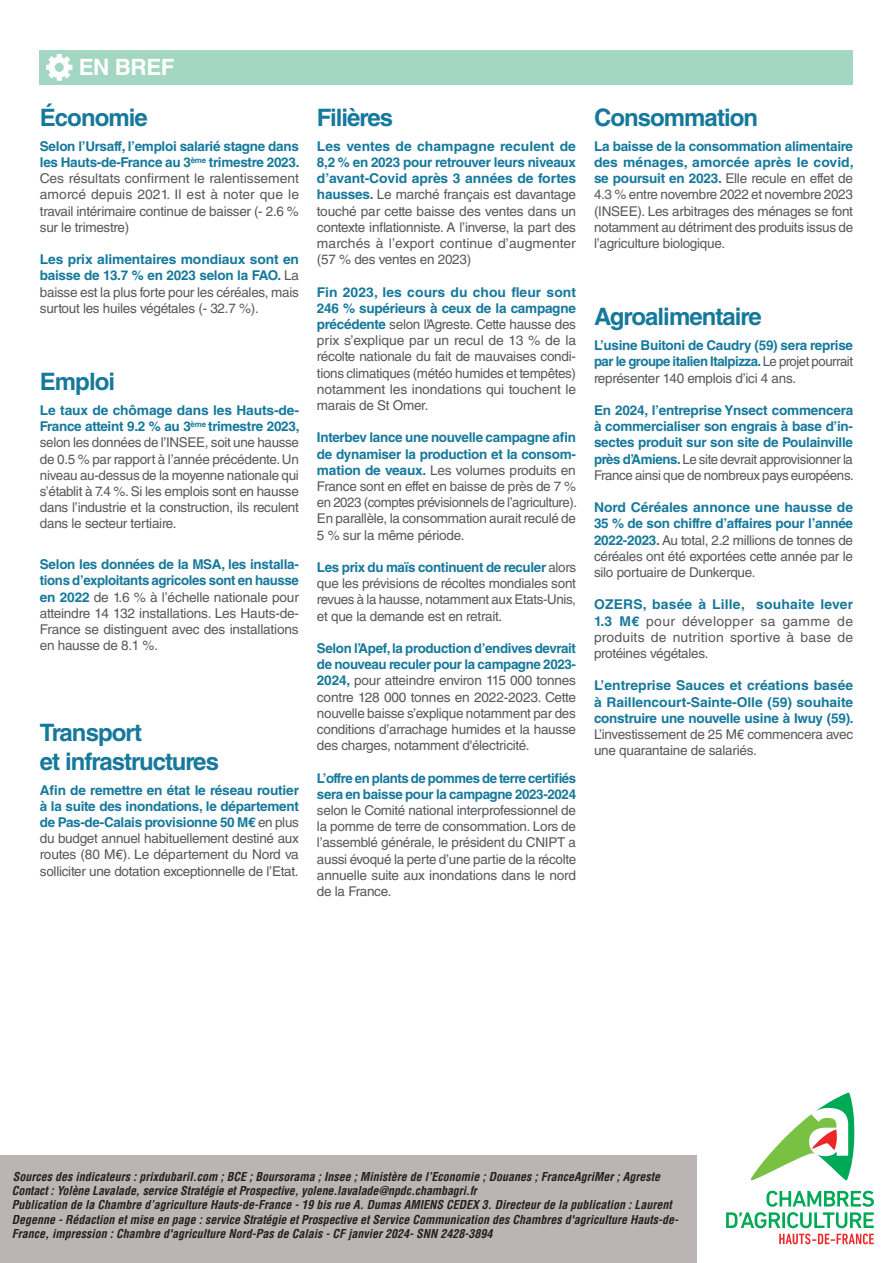
<style>
.page{position:relative;width:893px;height:1263px;background:#fff}
.page>*{position:absolute;margin:0;border:0;box-sizing:border-box;transform-origin:0 0}
.PUCE{font:700 24px/28.8px "Helvetica LT Std";letter-spacing:-.04em;color:#16799b}
.PUCE-2{font:700 22.5px "Helvetica LT Std";letter-spacing:-.02em;color:#fff}
.PUCE-3{font:13.5px/16.2px "Helvetica LT Std";letter-spacing:-.02em;color:#57585a;text-align:justify}
.PUCE-4{font:700 13.5px/16.2px "Helvetica LT Std";letter-spacing:-.02em;color:#16799b;text-align:justify}
.PUCE-5{font:italic 700 condensed 12px/14.4px "Helvetica LT Std";color:#231f20}
.s1{font-weight:700;color:#16799b}
.s2{font-weight:400;color:#57585a}
</style>
<div class="page">
<div style="left:0;top:1155px;width:696px;height:108px;background:#bab5b4"></div>
<div style="left:39px;top:50px;width:813px;height:35px;background:#a3d7c4"></div>
<svg style="left:751px;top:1093px;width:103px;height:87px"></svg>
<svg style="left:726px;top:1191px;width:148px;height:53px"></svg>
<svg style="left:46px;top:54px;width:26px;height:27px"></svg>
<p class="PUCE-2" style="left:79px;top:54px;width:98px">EN BREF</p>
<p class="PUCE" style="left:40px;top:103px;width:109px">Économie</p>
<p class="PUCE-3" style="left:40px;top:138px;width:261px"><span class="s1">Selon l’Ursaff, l’emploi salarié stagne dans les Hauts-de-France au 3</span><sup>ème</sup> <span class="s1">trimestre 2023.<br></span>Ces résultats confirment le ralentissement amorcé depuis 2021. Il est à noter que le travail intérimaire continue de baisser (- 2.6 % sur le trimestre)</p>
<p class="PUCE-3" style="left:40px;top:251px;width:261px"><span class="s1">Les prix alimentaires mondiaux sont en baisse de 13.7 % en 2023 selon la FAO.</span> La baisse est la plus forte pour les céréales, mais surtout les huiles végétales (- 32.7 %).</p>
<p class="PUCE" style="left:40px;top:367px;width:77px">Emploi</p>
<p class="PUCE-3" style="left:40px;top:402px;width:261px"><span class="s1">Le taux de chômage dans les Hauts-de-France atteint 9.2 % au 3</span><sup>ème</sup> <span class="s1">trimestre 2023, </span>selon les données de l’INSEE, soit une hausse de 0.5 % par rapport à l’année précédente. Un niveau au-dessus de la moyenne nationale qui s’établit à 7.4 %. Si les emplois sont en hausse dans l’industrie et la construction, ils reculent dans le secteur tertiaire.</p>
<p class="PUCE-3" style="left:40px;top:556px;width:261px"><span class="s1">Selon les données de la MSA, les installa&shy;tions d’exploitants agricoles sont en hausse en 2022</span> de 1.6 % à l’échelle nationale pour atteindre 14 132 installations. Les Hauts-de-France se distinguent avec des installations en hausse de 8.1 %.</p>
<p class="PUCE" style="left:40px;top:718px;width:181px">Transport<br>et infrastructures</p>
<p class="PUCE-3" style="left:40px;top:782px;width:261px"><span class="s1">Afin de remettre en état le réseau routier à la suite des inondations, le département de Pas-de-Calais provisionne 50 M€</span> en plus du budget annuel habituellement destiné aux routes (80 M€). Le département du Nord va solliciter une dotation exceptionnelle de l’Etat.</p>
<p class="PUCE" style="left:317px;top:103px;width:78px">Filières</p>
<p class="PUCE-3" style="left:317px;top:138px;width:261px"><span class="s1">Les ventes de champagne reculent de 8,2 % en 2023 pour retrouver leurs niveaux d’avant-Covid après 3 années de fortes hausses.</span> Le marché français est davantage touché par cette baisse des ventes dans un contexte inflationniste. A l’inverse, la part des marchés à l’export continue d’augmenter (57 % des ventes en 2023)</p>
<p class="PUCE-3" style="left:317px;top:284px;width:261px"><span class="s1">Fin 2023, les cours du chou fleur sont 246 % supérieurs à ceux de la campagne précédente</span> selon l’Agreste. Cette hausse des prix s’explique par un recul de 13 % de la récolte nationale du fait de mauvaises condi&shy;tions climatiques (météo humides et tempêtes) notamment les inondations qui touchent le marais de St Omer.</p>
<p class="PUCE-3" style="left:317px;top:430px;width:262px"><span class="s1">Interbev lance une nouvelle campagne afin de dynamiser la production et la consom&shy;mation de veaux.</span> Les volumes produits en France sont en effet en baisse de près de 7 % en 2023 (comptes prévisionnels de l’agriculture).<br>En parallèle, la consommation aurait reculé de 5 % sur la même période.</p>
<p class="PUCE-3" style="left:317px;top:559px;width:261px"><span class="s1">Les prix du maïs continuent de reculer</span> alors que les prévisions de récoltes mondiales sont revues à la hausse, notamment aux Etats-Unis, et que la demande est en retrait.</p>
<p class="PUCE-3" style="left:317px;top:640px;width:261px"><span class="s1">Selon l’Apef, la production d’endives devrait de nouveau reculer pour la campagne 2023- 2024,</span> pour atteindre environ 115 000 tonnes contre 128 000 tonnes en 2022-2023. Cette nouvelle baisse s’explique notamment par des conditions d’arrachage humides et la hausse des charges, notamment d'électricité.</p>
<p class="PUCE-3" style="left:317px;top:770px;width:261px"><span class="s1">L’offre en plants de pommes de terre certifiés sera en baisse pour la campagne 2023-2024 </span>selon le Comité national interprofessionnel de la pomme de terre de consommation. Lors de l’assemblé générale, le président du CNIPT a aussi évoqué la perte d’une partie de la récolte annuelle suite aux inondations dans le nord de la France.</p>
<p class="PUCE" style="left:594px;top:103px;width:166px">Consommation</p>
<p class="PUCE-3" style="left:594px;top:138px;width:261px"><span class="s1">La baisse de la consommation alimentaire des ménages, amorcée après le covid, se poursuit en 2023.</span> Elle recule en effet de 4.3 % entre novembre 2022 et novembre 2023 (INSEE). Les arbitrages des ménages se font notamment au détriment des produits issus de l’agriculture biologique.</p>
<p class="PUCE" style="left:594px;top:302px;width:169px">Agroalimentaire</p>
<p class="PUCE-4" style="left:594px;top:337px;width:261px">L’usine Buitoni de Caudry (59) sera reprise par le groupe italien Italpizza. <span class="s2">Le projet pourrait représenter 140 emplois d’ici 4 ans.</span></p>
<p class="PUCE-4" style="left:594px;top:402px;width:261px">En 2024, l’entreprise Ynsect commencera à commercialiser son engrais à base d’in&shy;sectes produit sur son site de Poulainville près d’Amiens. <span class="s2">Le site devrait approvisionner la France ainsi que de nombreux pays européens.</span></p>
<p class="PUCE-3" style="left:594px;top:499px;width:261px"><span class="s1">Nord Céréales annonce une hausse de 35 % de son chiffre d’affaires pour l’année 2022-2023.</span> Au total, 2.2 millions de tonnes de céréales ont été exportées cette année par le silo portuaire de Dunkerque.</p>
<p class="PUCE-3" style="left:594px;top:596px;width:261px"><span class="s1">OZERS, basée à Lille, souhaite lever 1.3 M€</span> pour développer sa gamme de produits de nutrition sportive à base de protéines végétales.</p>
<p class="PUCE-4" style="left:594px;top:677px;width:261px">L’entreprise Sauces et créations basée à Raillencourt-Sainte-Olle (59) souhaite construire une nouvelle usine à Iwuy (59).<br><span class="s2">L’investissement de 25 M€ commencera avec une quarantaine de salariés.</span></p>
<p class="PUCE-5" style="left:13px;top:1170px;width:649px">Sources des indicateurs : prixdubaril.com ; BCE ; Boursorama ; Insee ; Ministère de l’Economie ; Douanes ; FranceAgriMer ; Agreste</p>
<p class="PUCE-5" style="left:12px;top:1183px;width:467px">Contact : Yolène Lavalade, service Stratégie et Prospective, yolene.lavalade@npdc.chambagri.fr</p>
<p class="PUCE-5" style="left:12px;top:1198px;width:668px">Publication de la Chambre d’agriculture Hauts-de-France - 19 bis rue A. Dumas AMIENS CEDEX 3. Directeur de la publication : Laurent<br>Degenne - Rédaction et mise en page : service Stratégie et Prospective et Service Communication des Chambres d'agriculture Hauts-de-<br>France, impression : Chambre d'agriculture Nord-Pas de Calais - CF janvier 2024- SNN 2428-3894</p>
</div>
